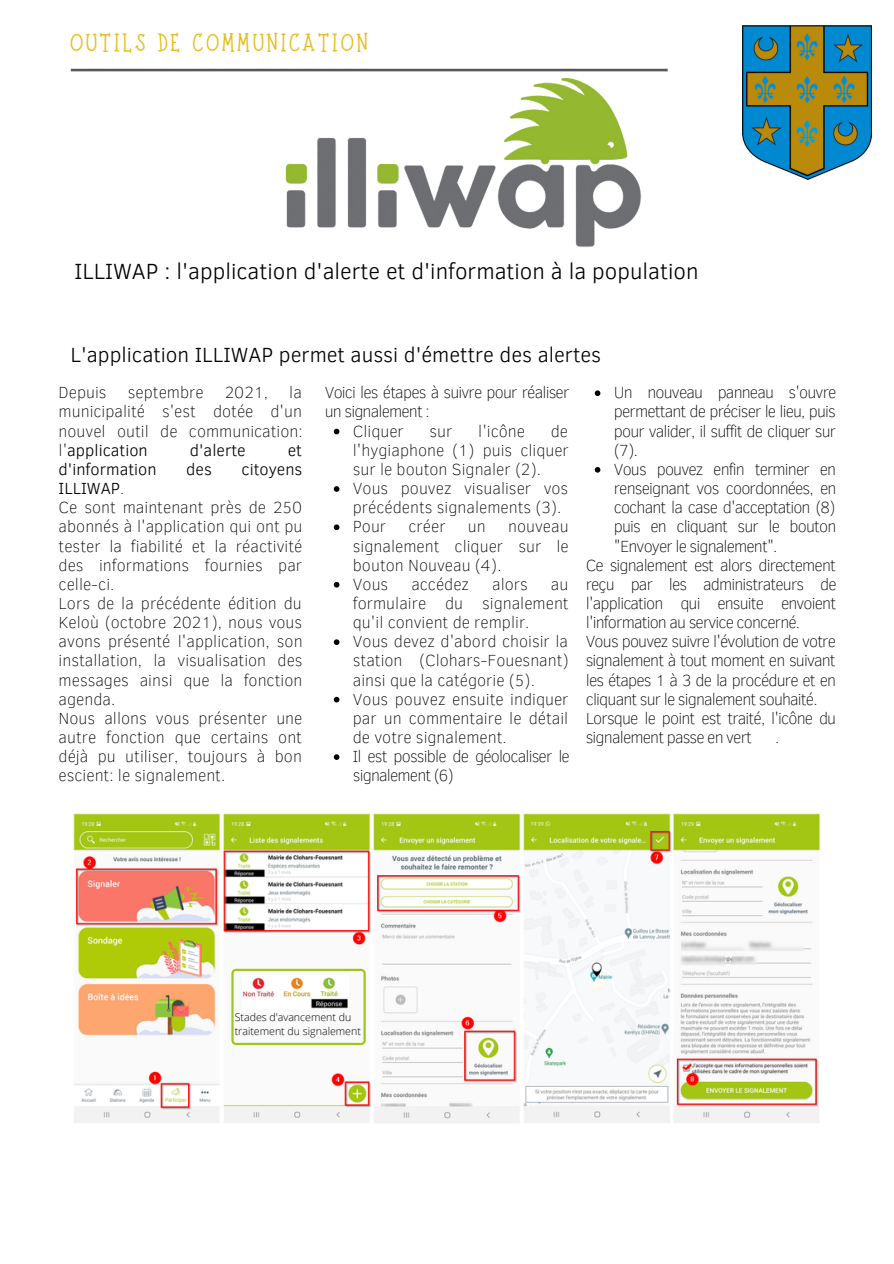
<style>
.page{position:relative;width:894px;height:1264px;background:#fff}
.page>*{position:absolute;margin:0;border:0;box-sizing:border-box;transform-origin:0 0}
.t1{font:24px "Farmer Market";letter-spacing:.14em;color:#e5be22}
.t2{font:300 22.5px "Clear Sans";color:#000}
.t3{font:300 21px "Clear Sans";color:#000}
.t4{font:100 16.5px/19.2px "Clear Sans";color:#000;text-align:justify}
.t5{font:100 16.5px/19.2px "Clear Sans";letter-spacing:-.05em;color:#000}
.t6{font:300 16.5px "Clear Sans";color:#000}
.t7{font:300 10.65px/14.1px "Open Sans";color:#000}
.s1{font-weight:300}
.s2{font-weight:100}
</style>
<div class="page">
<svg style="left:71px;top:69px;width:596px;height:2px"></svg>
<img style="left:285px;top:77px;width:357px;height:170px">
<img style="left:742px;top:25px;width:128px;height:154px">
<img style="left:73px;top:813px;width:747px;height:310px">
<svg style="left:231px;top:968px;width:134px;height:77px"></svg>
<img style="left:243px;top:976px;width:105px;height:32px">
<svg style="left:334px;top:429px;width:5px;height:5px"></svg>
<svg style="left:334px;top:486px;width:5px;height:6px"></svg>
<svg style="left:334px;top:524px;width:5px;height:6px"></svg>
<svg style="left:334px;top:582px;width:5px;height:5px"></svg>
<svg style="left:334px;top:639px;width:5px;height:6px"></svg>
<svg style="left:334px;top:696px;width:5px;height:6px"></svg>
<svg style="left:334px;top:754px;width:5px;height:6px"></svg>
<svg style="left:594px;top:390px;width:6px;height:6px"></svg>
<svg style="left:594px;top:467px;width:6px;height:5px"></svg>
<p class="t1" style="left:70px;top:31px;width:298px">OUTILS DE COMMUNICATION</p>
<p class="t2" style="left:74px;top:254px;width:625px">ILLIWAP : l'application d'alerte et d'information à la population</p>
<p class="t3" style="left:70px;top:340px;width:532px">L'application ILLIWAP permet aussi d'émettre des alertes</p>
<p class="t4" style="left:59px;top:382px;width:245px;text-indent:230px">la municipalité s'est dotée d'un nouvel outil de communication: l'<span class="s1">application</span></p>
<p class="t4" style="left:59px;top:382px;width:50px">Depuis</p>
<p class="t4" style="left:128px;top:382px;width:77px">septembre</p>
<p class="t4" style="left:225px;top:382px;width:45px">2021,</p>
<p class="t6" style="left:190px;top:438px;width:57px">d'alerte</p>
<p class="t6" style="left:288px;top:438px;width:16px">et</p>
<p class="t6" style="left:59px;top:457px;width:99px">d'information</p>
<p class="t6" style="left:186px;top:457px;width:27px">des</p>
<p class="t6" style="left:241px;top:457px;width:62px">citoyens</p>
<p class="t6" style="left:59px;top:476px;width:67px">ILLIWAP<span class="s2">.</span></p>
<p class="t4" style="left:59px;top:497px;width:245px">Ce sont maintenant près de 250 abonnés à l'application qui ont pu tester la fiabilité et la réactivité des informations fournies par celle-ci.</p>
<p class="t4" style="left:59px;top:592px;width:245px">Lors de la précédente édition du Keloù (octobre 2021), nous vous avons présenté l'application, son installation, la visualisation des messages ainsi que la fonction agenda.</p>
<p class="t4" style="left:59px;top:707px;width:245px">Nous allons vous présenter une autre fonction que certains ont déjà pu utiliser, toujours à bon escient: le signalement.</p>
<p class="t5" style="left:325px;top:382px;width:246px">Voici les étapes à suivre pour réaliser un signalement :</p>
<p class="t4" style="left:613px;top:382px;width:224px">Un nouveau panneau s'ouvre permettant de préciser le lieu, puis pour valider, il suffit de cliquer sur (7).</p>
<p class="t4" style="left:613px;top:458px;width:224px">Vous pouvez enfin terminer en renseignant vos coordonnées, en cochant la case d'acceptation (8) puis en cliquant sur le bouton "Envoyer le signalement".</p>
<p class="t4" style="left:585px;top:554px;width:252px">Ce signalement est alors directement reçu par les administrateurs de l'application qui ensuite envoient l'information au service concerné.</p>
<p class="t4" style="left:585px;top:631px;width:252px">Vous pouvez suivre l'évolution de votre signalement à tout moment en suivant les étapes 1 à 3 de la procédure et en cliquant sur le signalement souhaité.</p>
<p class="t5" style="left:585px;top:707px;width:252px">Lorsque le point est traité, l'icône du signalement passe en vert</p>
<p class="t4" style="left:353px;top:420px;width:53px">Cliquer</p>
<p class="t4" style="left:429px;top:420px;width:24px">sur</p>
<p class="t4" style="left:478px;top:420px;width:48px">l'icône</p>
<p class="t4" style="left:353px;top:420px;width:217px;text-indent:198px">de l'hygiaphone (1) puis cliquer sur le bouton Signaler (2).</p>
<p class="t4" style="left:353px;top:478px;width:217px">Vous pouvez visualiser vos précédents signalements (3).</p>
<p class="t4" style="left:353px;top:516px;width:35px">Pour</p>
<p class="t4" style="left:408px;top:516px;width:39px">créer</p>
<p class="t4" style="left:468px;top:516px;width:19px">un</p>
<p class="t4" style="left:353px;top:516px;width:217px;text-indent:155px">nouveau signalement cliquer sur le bouton Nouveau (4).</p>
<p class="t4" style="left:353px;top:573px;width:37px">Vous</p>
<p class="t4" style="left:411px;top:573px;width:59px">accédez</p>
<p class="t4" style="left:492px;top:573px;width:37px">alors</p>
<p class="t4" style="left:353px;top:573px;width:217px;text-indent:198px">au formulaire du signalement qu'il convient de remplir.</p>
<p class="t4" style="left:353px;top:631px;width:217px">Vous devez d'abord choisir la station (Clohars-Fouesnant) ainsi que la catégorie (5).</p>
<p class="t4" style="left:353px;top:688px;width:217px">Vous pouvez ensuite indiquer par un commentaire le détail de votre signalement.</p>
<p class="t5" style="left:353px;top:746px;width:218px">Il est possible de géolocaliser le signalement (6)</p>
<p class="t4" style="left:774px;top:726px;width:6px">.</p>
<p class="t7" style="left:235px;top:1009px;width:128px">Stades d'avancement du traitement du signalement</p>
</div>
